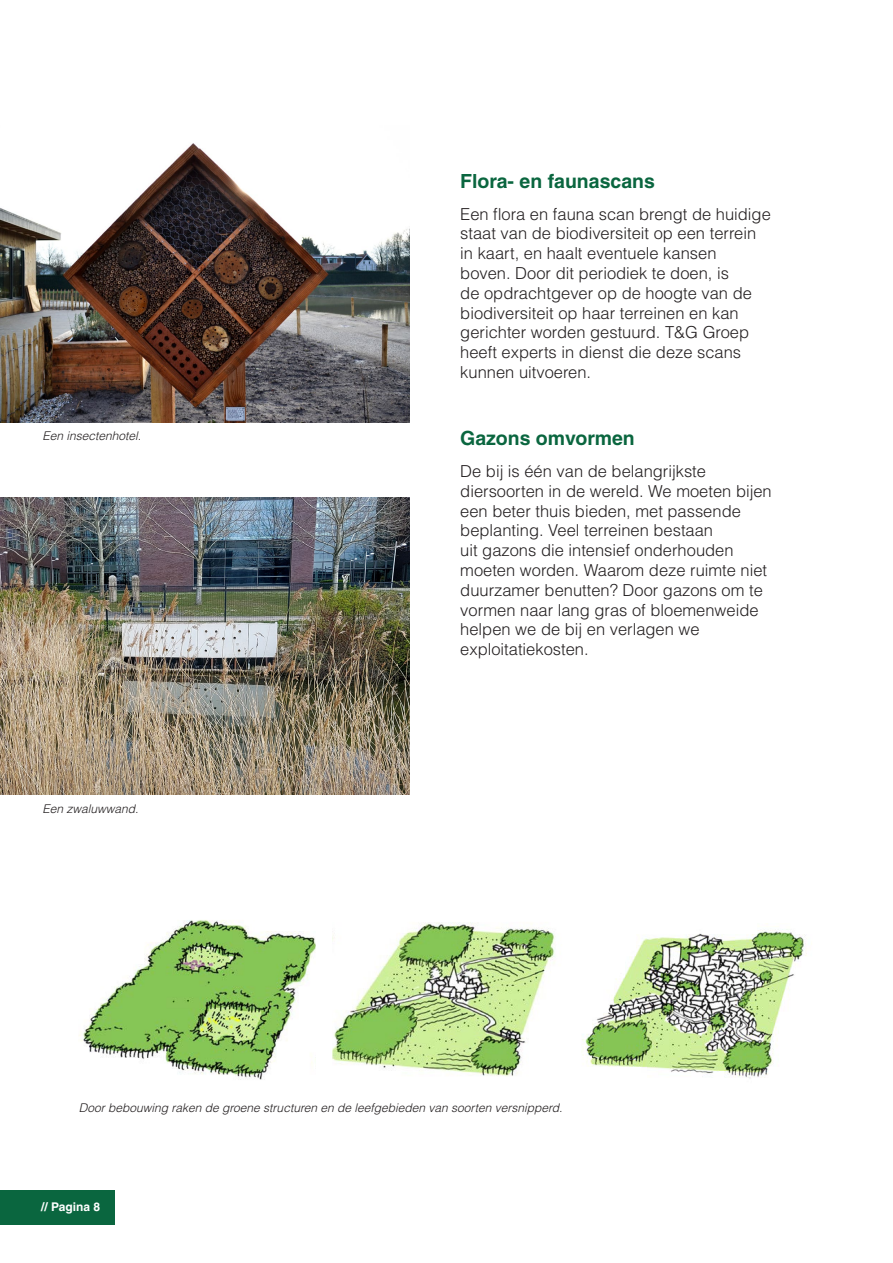
<style>
.page{position:relative;width:893px;height:1263px;background:#fff}
.page>*{position:absolute;margin:0;border:0;box-sizing:border-box;transform-origin:0 0}
.t1{font:700 19.5px "Helvetica LT Std";color:#0a663f}
.t2{font:300 16.5px/19.8px "Helvetica LT Std";color:#231f20}
.t3{font:italic 300 12px "Helvetica LT Std";color:#231f20}
.t4{font:700 12px "Helvetica LT Std";color:#fff}
</style>
<div class="page">
<div style="left:0;top:1190px;width:115px;height:34px;background:#0a663f"></div>
<img style="left:79px;top:920px;width:237px;height:160px">
<img style="left:333px;top:922px;width:222px;height:154px">
<img style="left:582px;top:929px;width:225px;height:150px">
<img style="left:0;top:143px;width:410px;height:279px">
<img style="left:0;top:497px;width:410px;height:297px">
<p class="t3" style="left:43px;top:428px;width:100px">Een insectenhotel.</p>
<p class="t3" style="left:43px;top:801px;width:98px">Een zwaluwwand.</p>
<p class="t1" style="left:460px;top:169px;width:196px">Flora- en faunascans</p>
<p class="t2" style="left:460px;top:204px;width:312px">Een flora en fauna scan brengt de huidige staat van de biodiversiteit op een terrein in kaart, en haalt eventuele kansen boven. Door dit periodiek te doen, is<br>de opdrachtgever op de hoogte van de biodiversiteit op haar terreinen en kan gerichter worden gestuurd. T&amp;G Groep heeft experts in dienst die deze scans kunnen uitvoeren.</p>
<p class="t1" style="left:460px;top:426px;width:176px">Gazons omvormen</p>
<p class="t2" style="left:460px;top:461px;width:313px">De bij is één van de belangrijkste diersoorten in de wereld. We moeten bijen een beter thuis bieden, met passende beplanting. Veel terreinen bestaan<br>uit gazons die intensief onderhouden moeten worden. Waarom deze ruimte niet duurzamer benutten? Door gazons om te vormen naar lang gras of bloemenweide helpen we de bij en verlagen we exploitatiekosten.</p>
<p class="t3" style="left:79px;top:1100px;width:485px">Door bebouwing raken de groene structuren en de leefgebieden van soorten versnipperd.</p>
<p class="t4" style="left:41px;top:1200px;width:60px">// Pagina 8</p>
</div>
